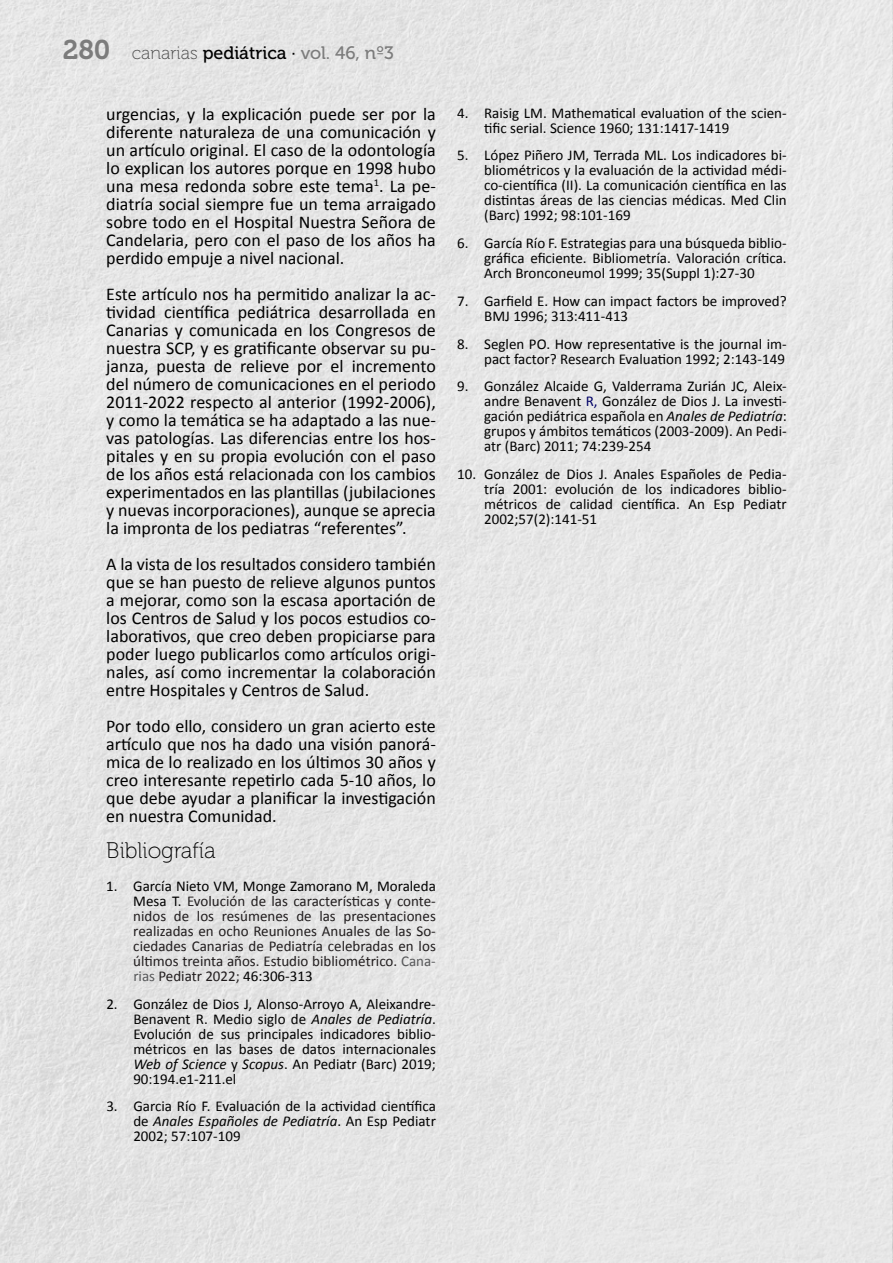
<style>
.page{position:relative;width:893px;height:1263px;background:#e5e5e5}
.page>*{position:absolute;margin:0;border:0;box-sizing:border-box;transform-origin:0 0}
.t1{font:22.5px "Museo 100";color:#000}
.t2{font:18px/18px "Calibri";color:#000;text-align:justify}
.t3{font:18px "Museo 500";color:#000}
.t4{font:15px/15px "Calibri";color:#000;text-align:justify}
.t5{font:15px/15px "Calibri";color:#211d1e;text-align:justify}
.s1{font-family:"Museo 700";font-size:27px;color:#7c7c7c}
.s2{font-family:"Museo 100";color:#484848}
.s3{color:#7c7c7c}
.s4{color:#000}
.s5{color:#57585a}
.s6{font-style:italic}
.s7{color:#006}
</style>
<div class="page">
<p class="t3" style="left:63px;top:42px;width:333px"><span class="s1">280</span> <span class="s2">canarias</span> pediátrica · <span class="s3">vol. 46, nº3</span></p>
<p class="t2" style="left:106px;top:104px;width:331px">urgencias, y la explicación puede ser por la diferente naturaleza de una comunicación y un artículo original. El caso de la odontología lo explican los autores porque en 1998 hubo una mesa redonda sobre este tema<sup>1</sup>. La pe&shy;diatría social siempre fue un tema arraigado sobre todo en el Hospital Nuestra Señora de Candelaria, pero con el paso de los años ha perdido empuje a nivel nacional.</p>
<p class="t2" style="left:106px;top:284px;width:331px">Este artículo nos ha permitido analizar la ac&shy;tividad científica pediátrica desarrollada en Canarias y comunicada en los Congresos de nuestra SCP, y es gratificante observar su pu&shy;janza, puesta de relieve por el incremento del número de comunicaciones en el periodo 2011-2022 respecto al anterior (1992-2006), y como la temática se ha adaptado a las nue&shy;vas patologías. Las diferencias entre los hos&shy;pitales y en su propia evolución con el paso de los años está relacionada con los cambios experimentados en las plantillas (jubilaciones y nuevas incorporaciones), aunque se aprecia la impronta de los pediatras “referentes”.</p>
<p class="t2" style="left:106px;top:554px;width:331px">A la vista de los resultados considero también que se han puesto de relieve algunos puntos a mejorar, como son la escasa aportación de los Centros de Salud y los pocos estudios co&shy;laborativos, que creo deben propiciarse para poder luego publicarlos como artículos origi&shy;nales, así como incrementar la colaboración entre Hospitales y Centros de Salud.</p>
<p class="t2" style="left:106px;top:716px;width:331px">Por todo ello, considero un gran acierto este artículo que nos ha dado una visión panorá&shy;mica de lo realizado en los últimos 30 años y creo interesante repetirlo cada 5-10 años, lo que debe ayudar a planificar la investigación en nuestra Comunidad.</p>
<p class="t1" style="left:106px;top:838px;width:111px">Bibliografía</p>
<p class="t5" style="left:133px;top:878px;width:304px;text-indent:-27px"><span class="s4">1. García Nieto VM, Monge Zamorano M, Moraleda Mesa T.</span> Evolución de las características y conte&shy;nidos de los resúmenes de las presentaciones realizadas en ocho Reuniones Anuales de las So&shy;ciedades Canarias de Pediatría celebradas en los últimos treinta años. Estudio bibliométrico. <span class="s5">Cana&shy;rias</span> Pediatr 2022; <span class="s4">46:306-313</span></p>
<p class="t4" style="left:133px;top:995px;width:304px;text-indent:-27px">2. González de Dios J, Alonso-Arroyo A, Aleixandre-Benavent R. Medio siglo de <span class="s6">Anales de Pediatría</span>.<br>Evolución de sus principales indicadores biblio&shy;métricos en las bases de datos internacionales <span class="s6">Web of Science</span> y <span class="s6">Scopus</span>. An Pediatr (Barc) 2019; 90:194.e1-211.el</p>
<p class="t4" style="left:133px;top:1098px;width:304px;text-indent:-27px">3. Garcia Río F. Evaluación de la actividad científica de <span class="s6">Anales Españoles de Pediatría</span>. An Esp Pediatr 2002; 57:107-109</p>
<p class="t4" style="left:484px;top:104px;width:304px;text-indent:-27px">4. Raisig LM. Mathematical evaluation of the scien&shy;tific serial. Science 1960; 131:1417-1419</p>
<p class="t4" style="left:484px;top:147px;width:304px;text-indent:-27px">5. López Piñero JM, Terrada ML. Los indicadores bi&shy;bliométricos y la evaluación de la actividad médi&shy;co-científica (II). La comunicación científica en las distintas áreas de las ciencias médicas. Med Clin (Barc) 1992; 98:101-169</p>
<p class="t4" style="left:484px;top:235px;width:304px;text-indent:-27px">6. García Río F. Estrategias para una búsqueda biblio&shy;gráfica eficiente. Bibliometría. Valoración crítica.<br>Arch Bronconeumol 1999; 35(Suppl 1):27-30</p>
<p class="t4" style="left:484px;top:293px;width:304px;text-indent:-27px">7. Garfield E. How can impact factors be improved?<br>BMJ 1996; 313:411-413</p>
<p class="t4" style="left:457px;top:335px;width:331px;text-align:right">8. Seglen PO. How representative is the journal im&shy;pact factor? Research Evaluation 1992; 2:143-149</p>
<p class="t4" style="left:484px;top:378px;width:304px;text-indent:-27px">9. González Alcaide G, Valderrama Zurián JC, Aleix&shy;andre Benavent <span class="s7">R,</span> González de Dios J. La investi&shy;gación pediátrica española en <span class="s6">Anales de Pediatría</span>: grupos y ámbitos temáticos (2003-2009). An Pedi&shy;atr (Barc) 2011; 74:239-254</p>
<p class="t4" style="left:484px;top:466px;width:304px;text-indent:-27px">10. González de Dios J. Anales Españoles de Pedia&shy;tría 2001: evolución de los indicadores biblio&shy;métricos de calidad científica. An Esp Pediatr 2002;57(2):141-51</p>
</div>
